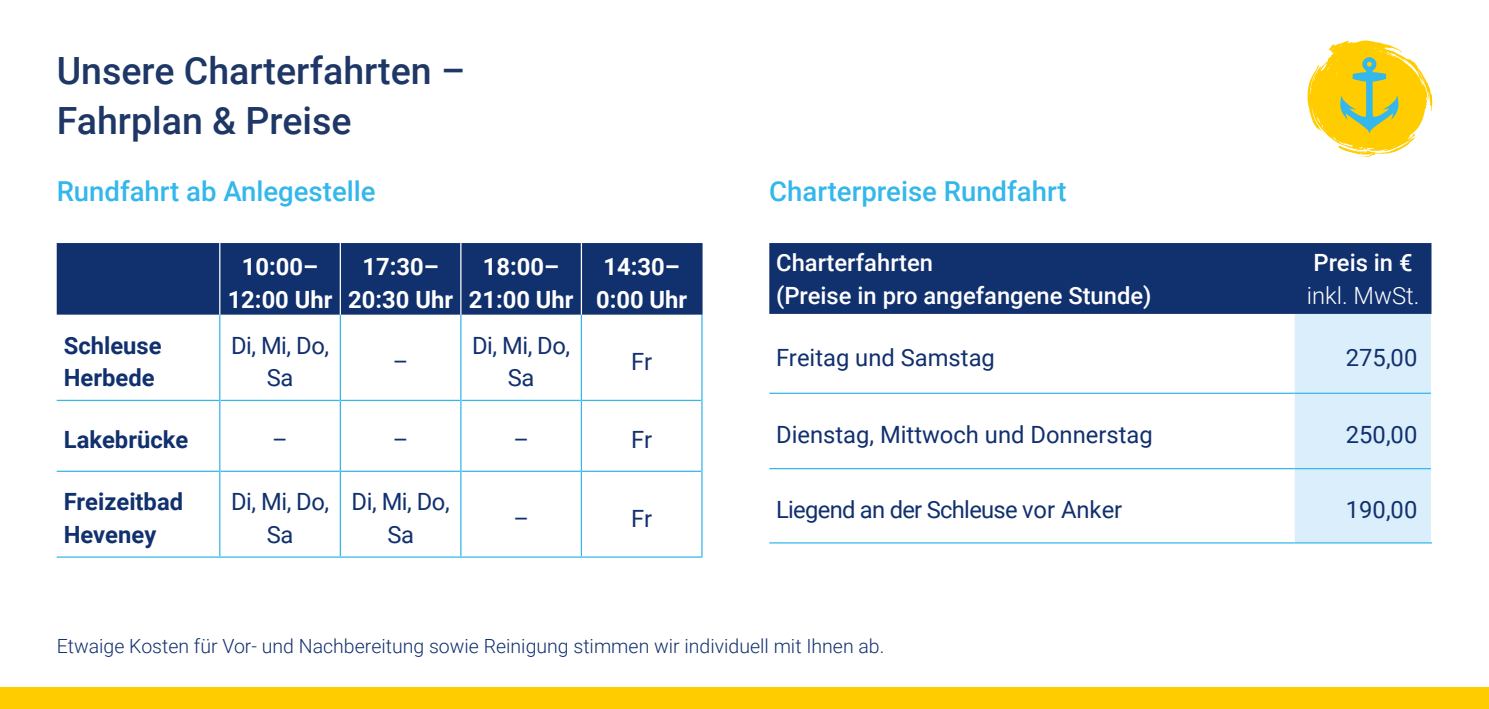
<style>
.page{position:relative;width:1489px;height:709px;background:#fff}
.page>*{position:absolute;margin:0;border:0;box-sizing:border-box;transform-origin:0 0}
.t1{font:500 37.5px/50px "Roboto";color:#1f3766}
.t2{font:500 27.5px "Roboto";color:#34b7eb}
.t3{font:23.75px/32.5px "Roboto";color:#11306e;text-align:center}
.t4{font:700 23.75px/32.5px "Roboto";color:#fff;text-align:center}
.t5{font:500 23.75px/32.5px "Roboto";color:#fff}
.t6{font:700 23.75px/32.5px "Roboto";color:#11306e}
.t7{font:23.75px "Roboto";letter-spacing:-.03em;color:#11306e}
.t8{font:300 23.75px "Roboto";color:#fff}
.t9{font:300 19.5px "Roboto";color:#11306e}
</style>
<div class="page">
<div style="left:0;top:687px;width:1488px;height:22px;background:#fc0"></div>
<div style="left:57px;top:243px;width:644px;height:71px;background:#11306e"></div>
<hr style="left:57px;top:400px;width:162px;height:1px;background:#34b7eb">
<hr style="left:220px;top:400px;width:120px;height:1px;background:#34b7eb">
<hr style="left:341px;top:400px;width:119px;height:1px;background:#34b7eb">
<hr style="left:461px;top:400px;width:119px;height:1px;background:#34b7eb">
<hr style="left:582px;top:400px;width:119px;height:1px;background:#34b7eb">
<hr style="left:57px;top:470px;width:162px;height:2px;background:#34b7eb">
<hr style="left:220px;top:470px;width:120px;height:2px;background:#34b7eb">
<hr style="left:341px;top:470px;width:119px;height:2px;background:#34b7eb">
<hr style="left:461px;top:470px;width:119px;height:2px;background:#34b7eb">
<hr style="left:582px;top:470px;width:119px;height:2px;background:#34b7eb">
<hr style="left:340px;top:314px;width:1px;height:86px;background:#35b6ea">
<hr style="left:460px;top:314px;width:1px;height:86px;background:#35b6ea">
<hr style="left:580px;top:314px;width:2px;height:86px;background:#35b6ea">
<hr style="left:340px;top:400px;width:1px;height:71px;background:#35b6ea">
<hr style="left:460px;top:400px;width:1px;height:71px;background:#35b6ea">
<hr style="left:580px;top:400px;width:2px;height:71px;background:#35b6ea">
<hr style="left:340px;top:471px;width:1px;height:85px;background:#35b6ea">
<hr style="left:460px;top:471px;width:1px;height:85px;background:#35b6ea">
<hr style="left:580px;top:471px;width:2px;height:85px;background:#35b6ea">
<hr style="left:219px;top:314px;width:1px;height:86px;background:#35b6ea">
<hr style="left:219px;top:400px;width:1px;height:71px;background:#35b6ea">
<hr style="left:219px;top:471px;width:1px;height:85px;background:#35b6ea">
<hr style="left:219px;top:243px;width:1px;height:71px;background:#fff">
<hr style="left:340px;top:243px;width:1px;height:71px;background:#fff">
<hr style="left:460px;top:243px;width:1px;height:71px;background:#fff">
<hr style="left:580px;top:243px;width:2px;height:71px;background:#fff">
<hr style="left:57px;top:556px;width:163px;height:1px;background:#35b6ea">
<hr style="left:220px;top:556px;width:120px;height:1px;background:#35b6ea">
<hr style="left:340px;top:556px;width:121px;height:1px;background:#35b6ea">
<hr style="left:461px;top:556px;width:120px;height:1px;background:#35b6ea">
<hr style="left:581px;top:556px;width:121px;height:1px;background:#35b6ea">
<hr style="left:701px;top:314px;width:1px;height:86px;background:#35b6ea">
<hr style="left:701px;top:400px;width:1px;height:71px;background:#35b6ea">
<hr style="left:701px;top:471px;width:1px;height:85px;background:#35b6ea">
<hr style="left:701px;top:243px;width:1px;height:71px;background:#11306e">
<div style="left:769px;top:243px;width:662px;height:71px;background:#11306e"></div>
<svg style="left:769px;top:469px;width:525px;height:1px"></svg>
<div style="left:1294px;top:314px;width:137px;height:228px;background:#dbeefc"></div>
<hr style="left:769px;top:392px;width:525px;height:2px;background:#34b7eb">
<hr style="left:1294px;top:392px;width:136px;height:2px;background:#34b7eb">
<hr style="left:769px;top:468px;width:525px;height:1px;background:#34b7eb">
<hr style="left:1294px;top:468px;width:136px;height:1px;background:#34b7eb">
<hr style="left:769px;top:542px;width:525px;height:1px;background:#34b7eb">
<hr style="left:1294px;top:542px;width:137px;height:1px;background:#34b7eb">
<svg style="left:1307px;top:41px;width:125px;height:116px"></svg>
<h1 class="t1" style="left:57px;top:44px;width:410px">Unsere Charterfahrten –<br>Fahrplan &amp; Preise</h1>
<p class="t2" style="left:57px;top:172px;width:320px">Rundfahrt ab Anlegestelle</p>
<p class="t2" style="left:769px;top:172px;width:299px">Charterpreise Rundfahrt</p>
<p class="t4" style="left:228px;top:249px;width:106px">10:00–<br>12:00 Uhr</p>
<p class="t4" style="left:348px;top:249px;width:106px">17:30–<br>20:30 Uhr</p>
<p class="t4" style="left:468px;top:249px;width:106px">18:00–<br>21:00 Uhr</p>
<p class="t4" style="left:596px;top:249px;width:93px">14:30–<br>0:00 Uhr</p>
<p class="t6" style="left:64px;top:328px;width:99px">Schleuse<br>Herbede</p>
<p class="t3" style="left:231px;top:328px;width:99px">Di, Mi, Do,<br>Sa</p>
<p class="t3" style="left:393px;top:344px;width:17px">–</p>
<p class="t3" style="left:472px;top:328px;width:99px">Di, Mi, Do,<br>Sa</p>
<p class="t3" style="left:631px;top:344px;width:22px">Fr</p>
<p class="t6" style="left:64px;top:423px;width:126px">Lakebrücke</p>
<p class="t3" style="left:272px;top:423px;width:17px">–</p>
<p class="t3" style="left:393px;top:423px;width:17px">–</p>
<p class="t3" style="left:513px;top:423px;width:17px">–</p>
<p class="t3" style="left:631px;top:423px;width:22px">Fr</p>
<p class="t6" style="left:64px;top:485px;width:121px">Freizeitbad<br>Heveney</p>
<p class="t3" style="left:231px;top:485px;width:99px">Di, Mi, Do,<br>Sa</p>
<p class="t3" style="left:351px;top:485px;width:99px">Di, Mi, Do,<br>Sa</p>
<p class="t3" style="left:513px;top:501px;width:17px">–</p>
<p class="t3" style="left:631px;top:501px;width:22px">Fr</p>
<p class="t5" style="left:776px;top:245px;width:377px">Charterfahrten<br>(Preise in pro angefangene Stunde)</p>
<p class="t5" style="left:1313px;top:245px;width:100px">Preis in €</p>
<p class="t8" style="left:1306px;top:278px;width:114px">inkl. MwSt.</p>
<p class="t3" style="left:776px;top:340px;width:220px">Freitag und Samstag</p>
<p class="t3" style="left:1345px;top:340px;width:73px">275,00</p>
<p class="t3" style="left:776px;top:418px;width:378px">Dienstag, Mittwoch und Donnerstag</p>
<p class="t3" style="left:1345px;top:418px;width:73px">250,00</p>
<p class="t7" style="left:776px;top:493px;width:347px">Liegend an der Schleuse vor Anker</p>
<p class="t3" style="left:1345px;top:492px;width:73px">190,00</p>
<p class="t9" style="left:57px;top:632px;width:829px">Etwaige Kosten für Vor- und Nachbereitung sowie Reinigung stimmen wir individuell mit Ihnen ab.</p>
</div>
